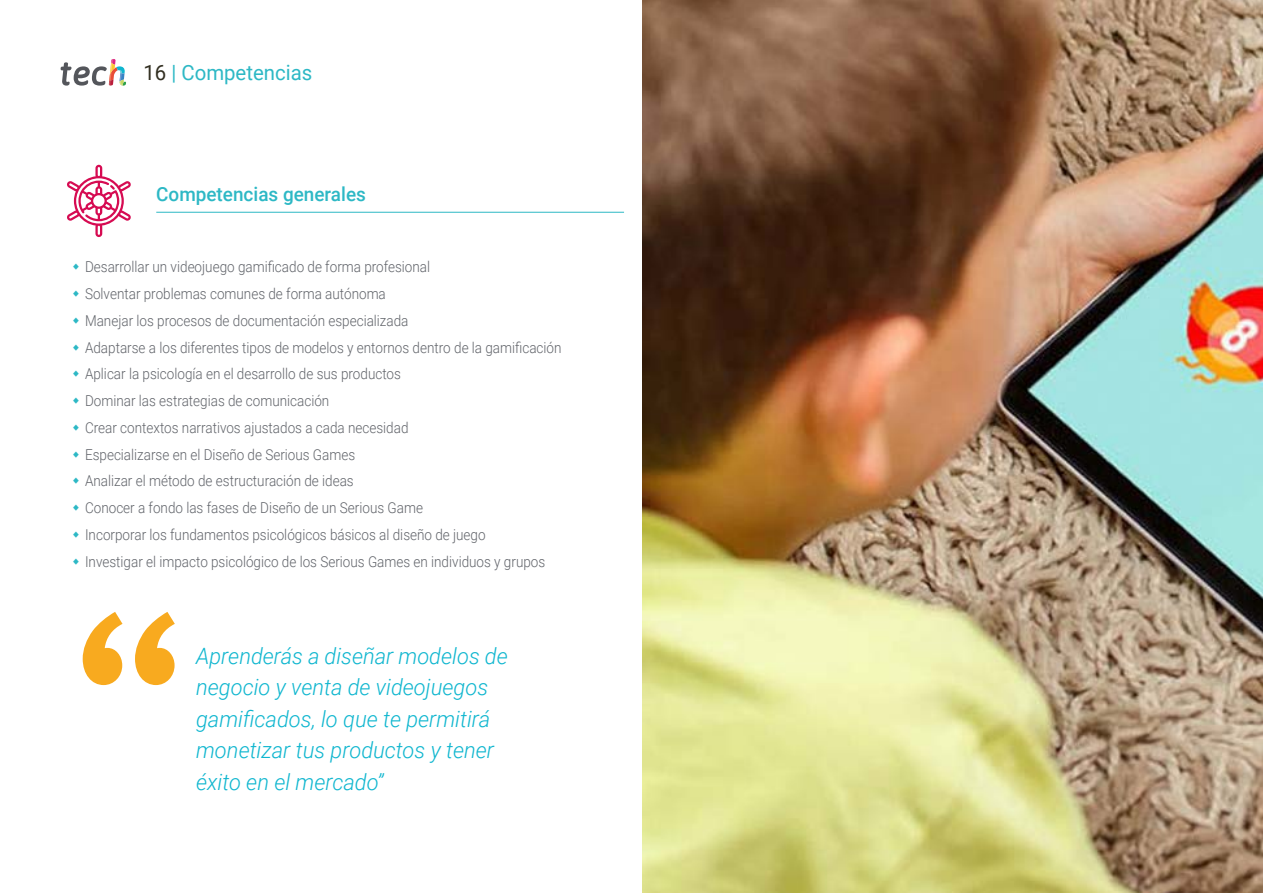
<style>
.page{position:relative;width:1263px;height:893px;background:#fff}
.page>*{position:absolute;margin:0;border:0;box-sizing:border-box;transform-origin:0 0}
.t1{font:italic 300 22.5px/31.5px "Roboto";color:#0fb6cf}
.t2{font:21px "Roboto";color:#2db8c5}
.t3{font:500 19.5px "Roboto";color:#2db8c5}
.t4{font:300 15px/26.7px "Roboto";color:#61646a;scale:.9 1}
.s1{color:#312e20}
</style>
<div class="page">
<img style="left:642px;top:0;width:621px;height:893px">
<hr style="left:156px;top:212px;width:468px;height:1px;background:#2db8c5">
<svg style="left:67px;top:165px;width:64px;height:72px"></svg>
<svg style="left:61px;top:59px;width:65px;height:27px"></svg>
<svg style="left:83px;top:612px;width:92px;height:73px"></svg>
<h2 class="t2" style="left:144px;top:57px;width:170px"><span class="s1">16</span> | Competencias</h2>
<h3 class="t3" style="left:156px;top:180px;width:211px">Competencias generales</h3>
<p class="t4" style="left:85px;top:253px;width:531px">Desarrollar un videojuego gamificado de forma profesional<br>Solventar problemas comunes de forma autónoma<br>Manejar los procesos de documentación especializada<br>Adaptarse a los diferentes tipos de modelos y entornos dentro de la gamificación Aplicar la psicología en el desarrollo de sus productos<br>Dominar las estrategias de comunicación<br>Crear contextos narrativos ajustados a cada necesidad<br>Especializarse en el Diseño de Serious Games<br>Analizar el método de estructuración de ideas<br>Conocer a fondo las fases de Diseño de un Serious Game<br>Incorporar los fundamentos psicológicos básicos al diseño de juego<br>Investigar el impacto psicológico de los Serious Games en individuos y grupos</p>
<h1 class="t1" style="left:196px;top:639px;width:313px">Aprenderás a diseñar modelos de negocio y venta de videojuegos gamificados, lo que te permitirá monetizar tus productos y tener éxito en el mercado”</h1>
</div>
